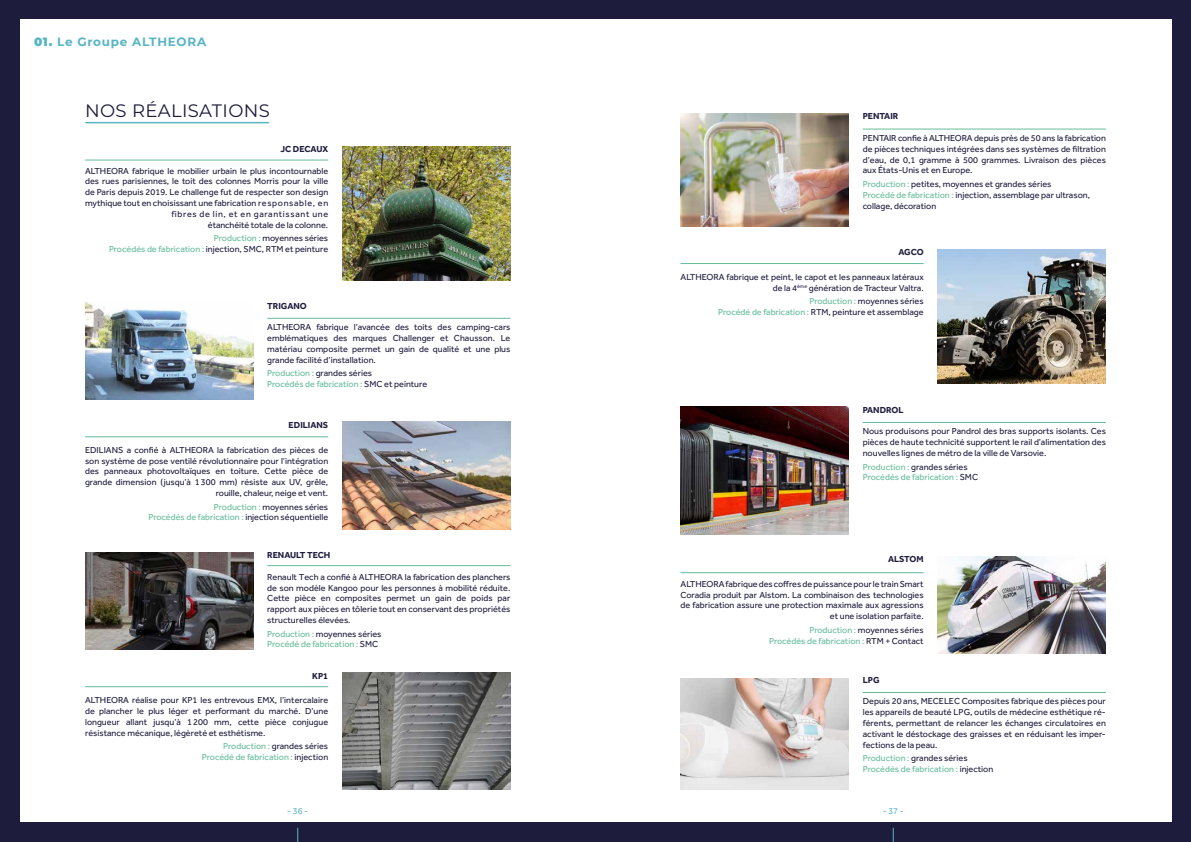
<style>
.page{position:relative;width:1191px;height:842px;background:#1e1c3c}
.page>*{position:absolute;margin:0;border:0;box-sizing:border-box;transform-origin:0 0}
.t1{font:100 18px "Montserrat";letter-spacing:.02em;color:#1e1c3c}
.t2{font:700 12px "Montserrat";letter-spacing:.06em;color:#58b5c3}
.t3{font:9px/10.8px "Effra";color:#1e1c3c;text-align:right}
.t4{font:9px/10.8px "Effra";color:#65bc99}
.t5{font:700 9px "Effra";color:#1e1c3c}
.t6{font:9px "Effra";color:#58b5c3}
.s1{font-weight:100}
.s2{color:#65bc99}
.s3{color:#1e1c3c}
</style>
<div class="page">
<div style="left:20px;top:20px;width:1151px;height:802px;background:#fff"></div>
<svg style="left:297px;top:828px;width:1px;height:14px"></svg>
<svg style="left:892px;top:828px;width:1px;height:14px"></svg>
<hr style="left:680px;top:263px;width:243px;height:1px;background:#65bc99">
<img style="left:938px;top:249px;width:168px;height:134px">
<img style="left:938px;top:556px;width:168px;height:97px">
<hr style="left:680px;top:572px;width:243px;height:1px;background:#65bc99">
<hr style="left:862px;top:422px;width:244px;height:1px;background:#65bc99">
<hr style="left:862px;top:692px;width:244px;height:1px;background:#65bc99">
<hr style="left:862px;top:129px;width:244px;height:1px;background:#65bc99">
<img style="left:680px;top:113px;width:168px;height:114px">
<img style="left:680px;top:407px;width:168px;height:127px">
<img style="left:680px;top:679px;width:168px;height:110px">
<hr style="left:85px;top:160px;width:243px;height:1px;background:#65bc99">
<img style="left:342px;top:146px;width:168px;height:134px">
<img style="left:342px;top:673px;width:168px;height:116px">
<hr style="left:85px;top:436px;width:243px;height:1px;background:#65bc99">
<hr style="left:267px;top:565px;width:243px;height:1px;background:#65bc99">
<hr style="left:85px;top:686px;width:243px;height:1px;background:#65bc99">
<hr style="left:267px;top:318px;width:243px;height:1px;background:#65bc99">
<img style="left:342px;top:422px;width:168px;height:107px">
<img style="left:85px;top:303px;width:168px;height:97px">
<img style="left:85px;top:552px;width:168px;height:97px">
<hr style="left:86px;top:122px;width:183px;height:1px;background:#58b5c3">
<h2 class="t2" style="left:34px;top:33px;width:174px"><span class="s1">01.</span> Le Groupe ALTHEORA</h2>
<h1 class="t1" style="left:85px;top:98px;width:186px">NOS RÉALISATIONS</h1>
<p class="t5" style="left:280px;top:143px;width:49px">JC DECAUX</p>
<p class="t3" style="left:85px;top:165px;width:245px">ALTHEORA fabrique le mobilier urbain le plus incontournable des rues parisiennes, le toit des colonnes Morris pour la ville de Paris depuis 2019. Le challenge fut de respecter son design mythique tout en choisissant une fabrication responsable, en fibres de lin, et en garantissant une<br>étanchéité totale de la colonne.</p>
<p class="t3" style="left:109px;top:233px;width:221px"><span class="s2">Production :</span> moyennes séries<br><span class="s2">Procédés de fabrication :</span> injection, SMC, RTM et peinture</p>
<p class="t5" style="left:267px;top:300px;width:41px">TRIGANO</p>
<p class="t3" style="left:267px;top:322px;width:245px;text-align:justify">ALTHEORA fabrique l’avancée des toits des camping-cars emblématiques des marques Challenger et Chausson. Le matériau composite permet un gain de qualité et une plus grande facilité d’installation.</p>
<p class="t4" style="left:267px;top:368px;width:161px">Production : <span class="s3">grandes séries<br></span>Procédés de fabrication : <span class="s3">SMC et peinture</span></p>
<p class="t5" style="left:289px;top:420px;width:41px">EDILIANS</p>
<p class="t3" style="left:85px;top:444px;width:245px">EDILIANS a confié à ALTHEORA la fabrication des pièces de son système de pose ventilé révolutionnaire pour l’intégration des panneaux photovoltaïques en toiture. Cette pièce de grande dimension (jusqu’à 1300 mm) résiste aux UV, grêle, rouille, chaleur, neige et vent.</p>
<p class="t3" style="left:148px;top:501px;width:181px"><span class="s2">Production :</span> moyennes séries<br><span class="s2">Procédés de fabrication :</span> injection séquentielle</p>
<p class="t5" style="left:267px;top:550px;width:65px">RENAULT TECH</p>
<p class="t3" style="left:267px;top:571px;width:245px;text-align:justify">Renault Tech a confié à ALTHEORA la fabrication des planchers de son modèle Kangoo pour les personnes à mobilité réduite.<br>Cette pièce en composites permet un gain de poids par rapport aux pièces en tôlerie tout en conservant des propriétés structurelles élevées.</p>
<p class="t4" style="left:267px;top:628px;width:116px">Production : <span class="s3">moyennes séries<br></span>Procédé de fabrication : <span class="s3">SMC</span></p>
<p class="t5" style="left:312px;top:670px;width:17px">KP1</p>
<p class="t3" style="left:85px;top:695px;width:245px;text-align:justify">ALTHEORA réalise pour KP1 les entrevous EMX, l’intercalaire de plancher le plus léger et performant du marché. D’une longueur allant jusqu’à 1200 mm, cette pièce conjugue résistance mécanique, légèreté et esthétisme.</p>
<p class="t4" style="left:202px;top:741px;width:128px;text-align:right">Production : <span class="s3">grandes séries<br></span>Procédé de fabrication : <span class="s3">injection</span></p>
<p class="t5" style="left:862px;top:111px;width:37px">PENTAIR</p>
<p class="t3" style="left:862px;top:132px;width:245px;text-align:justify">PENTAIR confie à ALTHEORA depuis près de 50 ans la fabrication de pièces techniques intégrées dans ses systèmes de filtration d’eau, de 0,1 gramme à 500 grammes. Livraison des pièces aux États-Unis et en Europe.</p>
<p class="t3" style="left:862px;top:179px;width:229px;text-align:left"><span class="s2">Production :</span> petites, moyennes et grandes séries<br><span class="s2">Procédé de fabrication :</span> injection, assemblage par ultrason, collage, décoration</p>
<p class="t5" style="left:898px;top:247px;width:27px">AGCO</p>
<p class="t3" style="left:680px;top:271px;width:245px">ALTHEORA fabrique et peint, le capot et les panneaux latéraux de la 4<sup>ème</sup> génération de Tracteur Valtra.</p>
<p class="t3" style="left:718px;top:296px;width:207px"><span class="s2">Production :</span> moyennes séries<br><span class="s2">Procédé de fabrication :</span> RTM, peinture et assemblage</p>
<p class="t5" style="left:862px;top:404px;width:42px">PANDROL</p>
<p class="t3" style="left:862px;top:426px;width:245px;text-align:justify">Nous produisons pour Pandrol des bras supports isolants. Ces pièces de haute technicité supportent le rail d’alimentation des nouvelles lignes de métro de la ville de Varsovie.</p>
<p class="t4" style="left:862px;top:461px;width:117px">Production : <span class="s3">grandes séries<br></span>Procédés de fabrication : <span class="s3">SMC</span></p>
<p class="t5" style="left:888px;top:554px;width:37px">ALSTOM</p>
<p class="t3" style="left:680px;top:578px;width:245px">ALTHEORA fabrique des coffres de puissance pour le train Smart Coradia produit par Alstom. La combinaison des technologies de fabrication assure une protection maximale aux agressions et une isolation parfaite.</p>
<p class="t4" style="left:769px;top:624px;width:156px;text-align:right">Production : <span class="s3">moyennes séries<br></span>Procédés de fabrication : <span class="s3">RTM + Contact</span></p>
<p class="t5" style="left:862px;top:674px;width:18px">LPG</p>
<p class="t3" style="left:862px;top:696px;width:245px;text-align:justify">Depuis 20 ans, MECELEC Composites fabrique des pièces pour les appareils de beauté LPG, outils de médecine esthétique ré&shy;férents, permettant de relancer les échanges circulatoires en activant le déstockage des graisses et en réduisant les imper&shy;fections de la peau.</p>
<p class="t4" style="left:862px;top:753px;width:132px">Production : <span class="s3">grandes séries<br></span>Procédés de fabrication : <span class="s3">injection</span></p>
<p class="t6" style="left:287px;top:806px;width:22px">- 36 -</p>
<p class="t6" style="left:882px;top:806px;width:22px">- 37 -</p>
</div>
